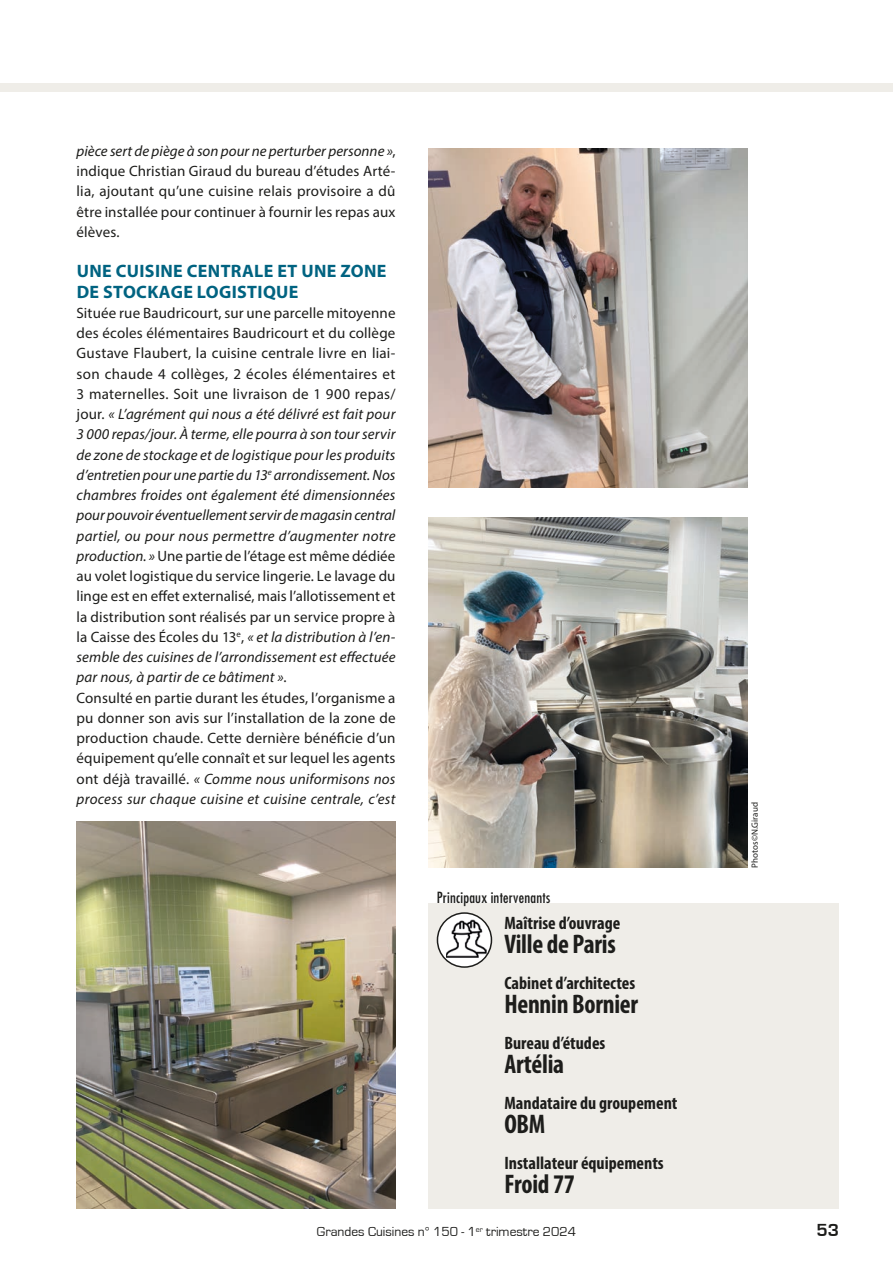
<style>
.page{position:relative;width:893px;height:1263px;background:#fff}
.page>*{position:absolute;margin:0;border:0;box-sizing:border-box;transform-origin:0 0}
.t1{font:700 condensed 27px "Myriad Pro";letter-spacing:-.01em;color:#1d1d1b;scale:.96 1}
.t2{font:700 condensed 18px "Myriad Pro";color:#1d1d1b}
.t3{font:700 18px/20.2px "Myriad Pro";letter-spacing:.02em;color:#006381}
.t4{font:700 18px "Eurostile";color:#1d1d1b}
.t5{font:15px/20.2px "Myriad Pro";letter-spacing:.01em;color:#1d1d1b;text-align:justify}
.t6{font:condensed 15px "Futura Std";letter-spacing:.015em;color:#1d1d1b}
.t7{font:13.5px "Eurostile";color:#1d1d1b}
.t8{font:9px "Myriad Pro";color:#1d1d1b}
.s1{font-style:italic}
</style>
<div class="page">
<div style="left:0;top:83px;width:893px;height:8px;background:#efede8"></div>
<img style="left:429px;top:149px;width:319px;height:338px">
<img style="left:429px;top:517px;width:319px;height:350px">
<div style="left:429px;top:903px;width:410px;height:306px;background:#efede8"></div>
<svg style="left:437px;top:912px;width:55px;height:56px"></svg>
<img style="left:77px;top:822px;width:318px;height:387px">
<p class="t5" style="left:77px;top:140px;width:320px"><span class="s1">pièce sert de piège à son pour ne perturber personne »</span>, indique Christian Giraud du bureau d’études Arté&shy;lia, ajoutant qu’une cuisine relais provisoire a dû être installée pour continuer à fournir les repas aux élèves.</p>
<p class="t3" style="left:77px;top:261px;width:311px">UNE CUISINE CENTRALE ET UNE ZONE<br>DE STOCKAGE LOGISTIQUE</p>
<p class="t5" style="left:77px;top:302px;width:320px;text-align:left">Située rue Baudricourt, sur une parcelle mitoyenne des écoles élémentaires Baudricourt et du collège Gustave Flaubert, la cuisine centrale livre en liai&shy;son chaude 4 collèges, 2 écoles élémentaires et 3 maternelles. Soit une livraison de 1 900 repas/ jour. <span class="s1">« L’agrément qui nous a été délivré est fait pour 3 000 repas/jour. À terme, elle pourra à son tour servir de zone de stockage et de logistique pour les produits d’entretien pour une partie du 13</span><sup>e</sup> <span class="s1">arrondissement. Nos chambres froides ont également été dimensionnées pour pouvoir éventuellement servir de magasin central partiel, ou pour nous permettre d’augmenter notre production. »</span> Une partie de l’étage est même dédiée au volet logistique du service lingerie. Le lavage du linge est en effet externalisé, mais l’allotissement et la distribution sont réalisés par un service propre à la Caisse des Écoles du 13<sup>e</sup>, <span class="s1">« et la distribution à l’en&shy;semble des cuisines de l’arrondissement est effectuée par nous, à partir de ce bâtiment »</span>.<br>Consulté en partie durant les études, l’organisme a pu donner son avis sur l’installation de la zone de production chaude. Cette dernière bénéficie d’un équipement qu’elle connaît et sur lequel les agents ont déjà travaillé. <span class="s1">« Comme nous uniformisons nos process sur chaque cuisine et cuisine centrale, c’est</span></p>
<p class="t6" style="left:437px;top:888px;width:115px">Principaux intervenants</p>
<p class="t2" style="left:504px;top:912px;width:117px">Maîtrise d’ouvrage</p>
<h1 class="t1" style="left:504px;top:927px;width:117px">Ville de Paris</h1>
<p class="t2" style="left:504px;top:972px;width:132px">Cabinet d’architectes</p>
<h1 class="t1" style="left:504px;top:987px;width:141px">Hennin Bornier</h1>
<p class="t2" style="left:504px;top:1032px;width:102px">Bureau d’études</p>
<h1 class="t1" style="left:504px;top:1047px;width:64px">Artélia</h1>
<p class="t2" style="left:504px;top:1092px;width:175px">Mandataire du groupement</p>
<h1 class="t1" style="left:504px;top:1107px;width:44px">OBM</h1>
<p class="t2" style="left:504px;top:1152px;width:161px">Installateur équipements</p>
<h1 class="t1" style="left:504px;top:1167px;width:75px">Froid 77</h1>
<p class="t8" style="left:749px;top:867px;width:67px;rotate:-90deg">Photos©N.Giraud</p>
<p class="t7" style="left:317px;top:1225px;width:260px">Grandes Cuisines n° 150 - 1<sup>er</sup> trimestre 2024</p>
<p class="t4" style="left:816px;top:1222px;width:24px">53</p>
</div>
